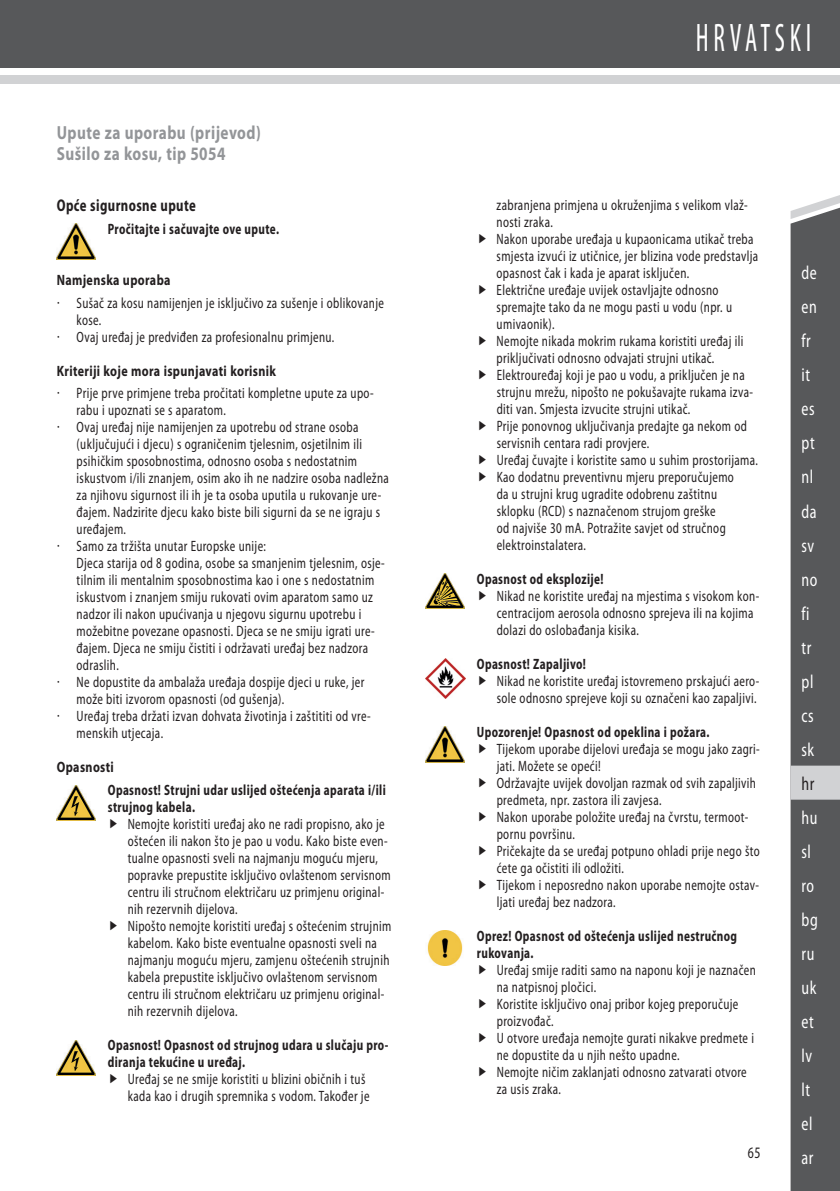
<style>
.page{position:relative;width:840px;height:1191px;background:#fff}
.page>*{position:absolute;margin:0;border:0;box-sizing:border-box;transform-origin:0 0}
.t1{font:condensed 40px "Myriad Pro";letter-spacing:.17em;color:#fff;scale:.7 1}
.t2{font:semi-condensed 19px/34px "Myriad Pro";letter-spacing:.03em;color:#fff;scale:.8 1}
.t3{font:700 19px/21px "Myriad Pro";letter-spacing:.03em;color:#939598;scale:.8 1}
.t4{font:semi-condensed 19px "Myriad Pro";color:#231f20;scale:.8 1}
.t5{font:700 semi-condensed 17px "Myriad Pro";letter-spacing:.03em;color:#231f20;scale:.8 1}
.t6{font:semi-condensed 16px "Myriad Pro";color:#231f20;scale:.8 1}
.t7{font:semi-condensed 15px/17px "Myriad Pro";letter-spacing:.03em;color:#231f20;scale:.8 1}
.t8{font:700 semi-condensed 15px/17px "Myriad Pro";letter-spacing:.03em;color:#231f20;scale:.8 1}
.t9{font:700 15px "Myriad Pro";letter-spacing:.03em;color:#231f20;scale:.8 1}
.s1{font-weight:700;font-stretch:normal}
.s2{font-family:"Helvetica";font-stretch:normal}
</style>
<div class="page">
<div style="left:0;top:0;width:839px;height:67px;background:#57585a"></div>
<div style="left:0;top:75px;width:839px;height:9px;background:#d1d2d4"></div>
<div style="left:790px;top:219px;width:49px;height:972px;background:#57585a"></div>
<svg style="left:790px;top:195px;width:49px;height:24px"></svg>
<div style="left:790px;top:765px;width:49px;height:34px;background:#d1d2d4"></div>
<img style="left:57px;top:224px;width:39px;height:35px">
<img style="left:57px;top:785px;width:39px;height:35px">
<img style="left:57px;top:1040px;width:39px;height:35px">
<img style="left:425px;top:574px;width:39px;height:35px">
<img style="left:425px;top:659px;width:40px;height:40px">
<img style="left:425px;top:727px;width:39px;height:35px">
<img style="left:427px;top:931px;width:36px;height:34px">
<p class="t3" style="left:57px;top:122px;width:256px">Upute za uporabu (prijevod)<br>Sušilo za kosu, tip 5054</p>
<p class="t5" style="left:57px;top:196px;width:175px">Opće sigurnosne upute</p>
<p class="t8" style="left:108px;top:221px;width:215px">Pročitajte i sačuvajte ove upute.</p>
<p class="t7" style="left:57px;top:269px;width:410px;line-height:22.6px"><span class="s1">Namjenska uporaba<br></span><span class="s2">·</span> Sušač za kosu namijenjen je isključivo za sušenje i oblikovanje</p>
<p class="t7" style="left:57px;top:311px;width:348px;text-indent:20px">kose.<br><span class="s2">·</span> Ovaj uređaj je predviđen za profesionalnu primjenu.</p>
<p class="t7" style="left:57px;top:360px;width:397px;line-height:22.6px"><span class="s1">Kriteriji koje mora ispunjavati korisnik<br></span><span class="s2">·</span> Prije prve primjene treba pročitati kompletne upute za upo-</p>
<p class="t7" style="left:77px;top:402px;width:188px">rabu i upoznati se s aparatom.</p>
<p class="t7" style="left:57px;top:419px;width:378px"><span class="s2">·</span> Ovaj uređaj nije namijenjen za upotrebu od strane osoba</p>
<p class="t7" style="left:77px;top:436px;width:358px">(uključujući i djecu) s ograničenim tjelesnim, osjetilnim ili</p>
<p class="t7" style="left:77px;top:453px;width:352px">psihičkim sposobnostima, odnosno osoba s nedostatnim</p>
<p class="t7" style="left:77px;top:470px;width:391px">iskustvom i/ili znanjem, osim ako ih ne nadzire osoba nadležna</p>
<p class="t7" style="left:77px;top:487px;width:382px">za njihovu sigurnost ili ih je ta osoba uputila u rukovanje ure-</p>
<p class="t7" style="left:77px;top:504px;width:381px">đajem. Nadzirite djecu kako biste bili sigurni da se ne igraju s</p>
<p class="t7" style="left:77px;top:521px;width:63px">uređajem.</p>
<p class="t7" style="left:57px;top:538px;width:263px"><span class="s2">·</span> Samo za tržišta unutar Europske unije:</p>
<p class="t7" style="left:77px;top:555px;width:386px">Djeca starija od 8 godina, osobe sa smanjenim tjelesnim, osje-</p>
<p class="t7" style="left:77px;top:572px;width:373px">tilnim ili mentalnim sposobnostima kao i one s nedostatnim</p>
<p class="t7" style="left:77px;top:589px;width:371px">iskustvom i znanjem smiju rukovati ovim aparatom samo uz</p>
<p class="t7" style="left:77px;top:606px;width:357px">nadzor ili nakon upućivanja u njegovu sigurnu upotrebu i</p>
<p class="t7" style="left:77px;top:623px;width:374px">možebitne povezane opasnosti. Djeca se ne smiju igrati ure-</p>
<p class="t7" style="left:77px;top:640px;width:365px">đajem. Djeca ne smiju čistiti i održavati uređaj bez nadzora</p>
<p class="t7" style="left:77px;top:657px;width:54px">odraslih.</p>
<p class="t7" style="left:57px;top:674px;width:386px"><span class="s2">·</span> Ne dopustite da ambalaža uređaja dospije djeci u ruke, jer</p>
<p class="t7" style="left:77px;top:691px;width:261px">može biti izvorom opasnosti (od gušenja).</p>
<p class="t7" style="left:57px;top:708px;width:394px"><span class="s2">·</span> Uređaj treba držati izvan dohvata životinja i zaštititi od vre-</p>
<p class="t7" style="left:77px;top:725px;width:110px">menskih utjecaja.</p>
<p class="t9" style="left:57px;top:759px;width:73px">Opasnosti</p>
<p class="t8" style="left:108px;top:781px;width:349px">Opasnost! Strujni udar uslijed oštećenja aparata i/ili strujnog kabela.</p>
<p class="t7" style="left:128px;top:816px;width:331px">Nemojte koristiti uređaj ako ne radi propisno, ako je oštećen ili nakon što je pao u vodu. Kako biste even&shy;tualne opasnosti sveli na najmanju moguću mjeru, popravke prepustite isključivo ovlaštenom servisnom centru ili stručnom električaru uz primjenu original&shy;nih rezervnih dijelova.<br>Nipošto nemojte koristiti uređaj s oštećenim strujnim kabelom. Kako biste eventualne opasnosti sveli na najmanju moguću mjeru, zamjenu oštećenih strujnih kabela prepustite isključivo ovlaštenom servisnom centru ili stručnom električaru uz primjenu original&shy;nih rezervnih dijelova.</p>
<p class="t8" style="left:108px;top:1036px;width:352px">Opasnost! Opasnost od strujnog udara u slučaju pro&shy;diranja tekućine u uređaj.</p>
<p class="t7" style="left:128px;top:1070px;width:304px">Uređaj se ne smije koristiti u blizini običnih i tuš kada kao i drugih spremnika s vodom. Također je</p>
<h1 class="t1" style="left:695px;top:16px;width:166px">HRVATSKI</h1>
<p class="t7" style="left:496px;top:196px;width:328px">zabranjena primjena u okruženjima s velikom vlaž&shy;nosti zraka.<br>Nakon uporabe uređaja u kupaonicama utikač treba smjesta izvući iz utičnice, jer blizina vode predstavlja opasnost čak i kada je aparat isključen.<br>Električne uređaje uvijek ostavljajte odnosno spremajte tako da ne mogu pasti u vodu (npr. u umivaonik).<br>Nemojte nikada mokrim rukama koristiti uređaj ili priključivati odnosno odvajati strujni utikač.<br>Elektrouređaj koji je pao u vodu, a priključen je na strujnu mrežu, nipošto ne pokušavajte rukama izva&shy;diti van. Smjesta izvucite strujni utikač.<br>Prije ponovnog uključivanja predajte ga nekom od servisnih centara radi provjere.<br>Uređaj čuvajte i koristite samo u suhim prostorijama.<br>Kao dodatnu preventivnu mjeru preporučujemo<br>da u strujni krug ugradite odobrenu zaštitnu sklopku (RCD) s naznačenom strujom greške<br>od najviše 30 mA. Potražite savjet od stručnog elektroinstalatera.</p>
<p class="t8" style="left:476px;top:570px;width:160px">Opasnost od eksplozije!</p>
<p class="t7" style="left:496px;top:587px;width:329px">Nikad ne koristite uređaj na mjestima s visokom kon&shy;centracijom aerosola odnosno sprejeva ili na kojima dolazi do oslobađanja kisika.</p>
<p class="t8" style="left:476px;top:655px;width:138px">Opasnost! Zapaljivo!</p>
<p class="t7" style="left:496px;top:672px;width:329px">Nikad ne koristite uređaj istovremeno prskajući aero&shy;sole odnosno sprejeve koji su označeni kao zapaljivi.</p>
<p class="t8" style="left:476px;top:723px;width:292px">Upozorenje! Opasnost od opeklina i požara.</p>
<p class="t7" style="left:496px;top:740px;width:330px">Tijekom uporabe dijelovi uređaja se mogu jako zagri&shy;jati. Možete se opeći!<br>Održavajte uvijek dovoljan razmak od svih zapaljivih predmeta, npr. zastora ili zavjesa.<br>Nakon uporabe položite uređaj na čvrstu, termoot&shy;pornu površinu.<br>Pričekajte da se uređaj potpuno ohladi prije nego što ćete ga očistiti ili odložiti.<br>Tijekom i neposredno nakon uporabe nemojte ostav&shy;ljati uređaj bez nadzora.</p>
<p class="t8" style="left:476px;top:927px;width:326px">Oprez! Opasnost od oštećenja uslijed nestručnog rukovanja.</p>
<p class="t7" style="left:496px;top:961px;width:325px">Uređaj smije raditi samo na naponu koji je naznačen na natpisnoj pločici.<br>Koristite isključivo onaj pribor kojeg preporučuje proizvođač.<br>U otvore uređaja nemojte gurati nikakve predmete i ne dopustite da u njih nešto upadne.<br>Nemojte ničim zaklanjati odnosno zatvarati otvore za usis zraka.</p>
<p class="t6" style="left:747px;top:1143px;width:17px">65</p>
<p class="t2" style="left:801px;top:256px;width:21px">de en fr it es pt nl da sv no fi tr pl cs sk</p>
<p class="t4" style="left:801px;top:773px;width:18px">hr</p>
<p class="t2" style="left:801px;top:800px;width:22px">hu sl ro bg ru uk et lv lt el ar</p>
</div>
